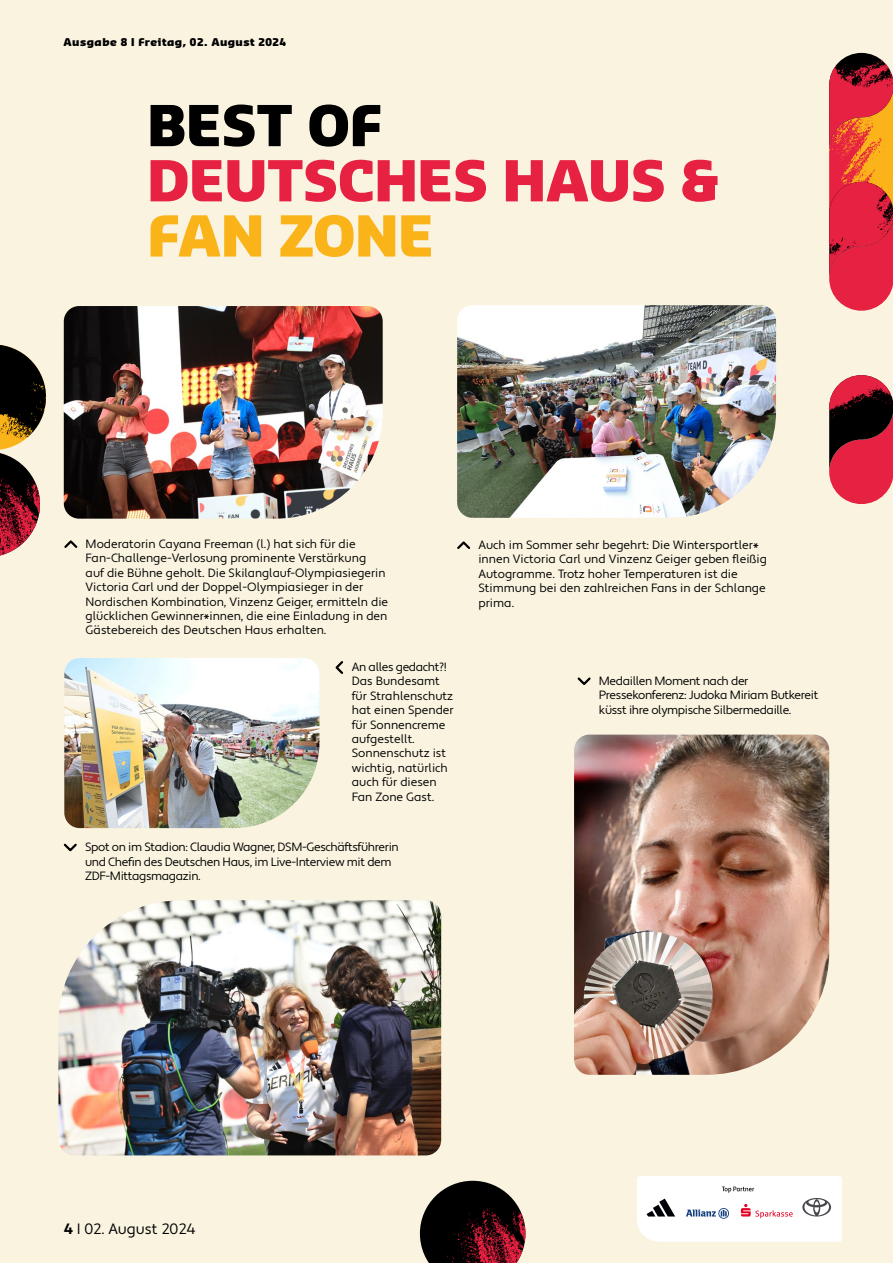
<style>
.page{position:relative;width:893px;height:1263px;background:#f9f3e0}
.page>*{position:absolute;margin:0;border:0;box-sizing:border-box;transform-origin:0 0}
.t1{font:900 54.9px "Sansa";color:#e62142}
.t2{font:900 54.9px "Sansa";color:#fab319}
.t3{font:900 54.9px "Sansa";letter-spacing:-.01em;color:#000}
.t4{font:15px "Apertura";color:#000}
.t5{font:12px/14.4px "Apertura";color:#000}
.t6{font:12px/14.4px "Apertura";letter-spacing:-.03em;color:#000}
.t7{font:900 10.5px "Sansa";letter-spacing:.05em;color:#000}
.s1{font-weight:700}
</style>
<div class="page">
<img style="left:574px;top:735px;width:255px;height:340px">
<img style="left:64px;top:306px;width:319px;height:213px">
<img style="left:58px;top:900px;width:383px;height:255px">
<svg style="left:63px;top:843px;width:14px;height:9px"></svg>
<svg style="left:64px;top:540px;width:14px;height:8px"></svg>
<svg style="left:577px;top:677px;width:14px;height:8px"></svg>
<img style="left:457px;top:305px;width:319px;height:213px">
<svg style="left:457px;top:541px;width:13px;height:8px"></svg>
<img style="left:64px;top:658px;width:255px;height:170px">
<svg style="left:335px;top:661px;width:9px;height:13px"></svg>
<svg style="left:637px;top:1176px;width:205px;height:66px;background:#f3f1f2"></svg>
<svg style="left:829px;top:52px;width:64px;height:452px"></svg>
<img style="left:829px;top:53px;width:64px;height:419px">
<img style="left:420px;top:1181px;width:105px;height:82px">
<svg style="left:0;top:453px;width:40px;height:103px"></svg>
<img style="left:0;top:345px;width:46px;height:105px">
<p class="t7" style="left:64px;top:35px;width:224px">Ausgabe 8 I Freitag, 02. August 2024</p>
<h1 class="t3" style="left:148px;top:88px;width:236px">BEST OF</h1>
<h1 class="t1" style="left:148px;top:143px;width:573px">DEUTSCHES HAUS &amp;</h1>
<h1 class="t2" style="left:148px;top:198px;width:288px">FAN ZONE</h1>
<p class="t5" style="left:86px;top:537px;width:304px">Moderatorin Cayana Freeman (l.) hat sich für die Fan-Challenge-Verlosung prominente Verstärkung<br>auf die Bühne geholt. Die Skilanglauf-Olympiasiegerin Victoria Carl und der Doppel-Olympiasieger in der Nordischen Kombination, Vinzenz Geiger, ermitteln die glücklichen Gewinner*innen, die eine Einladung in den Gästebereich des Deutschen Haus erhalten.</p>
<p class="t5" style="left:352px;top:660px;width:103px">An alles gedacht?!<br>Das Bundesamt für Strahlenschutz hat einen Spender für Sonnencreme aufgestellt.<br>Sonnenschutz ist wichtig, natürlich auch für diesen<br>Fan Zone Gast.</p>
<p class="t6" style="left:85px;top:840px;width:315px">Spot on im Stadion: Claudia Wagner, DSM-Geschäftsführerin und Chefin des Deutschen Haus, im Live-Interview mit dem<br>ZDF-Mittagsmagazin.</p>
<p class="t5" style="left:478px;top:538px;width:290px">Auch im Sommer sehr begehrt: Die Wintersportler* innen Victoria Carl und Vinzenz Geiger geben fleißig Autogramme. Trotz hoher Temperaturen ist die Stimmung bei den zahlreichen Fans in der Schlange prima.</p>
<p class="t6" style="left:599px;top:674px;width:221px">Medaillen Moment nach der<br>Pressekonferenz: Judoka Miriam Butkereit küsst ihre olympische Silbermedaille.</p>
<p class="t4" style="left:64px;top:1220px;width:133px"><span class="s1">4</span> I 02. August 2024</p>
</div>
